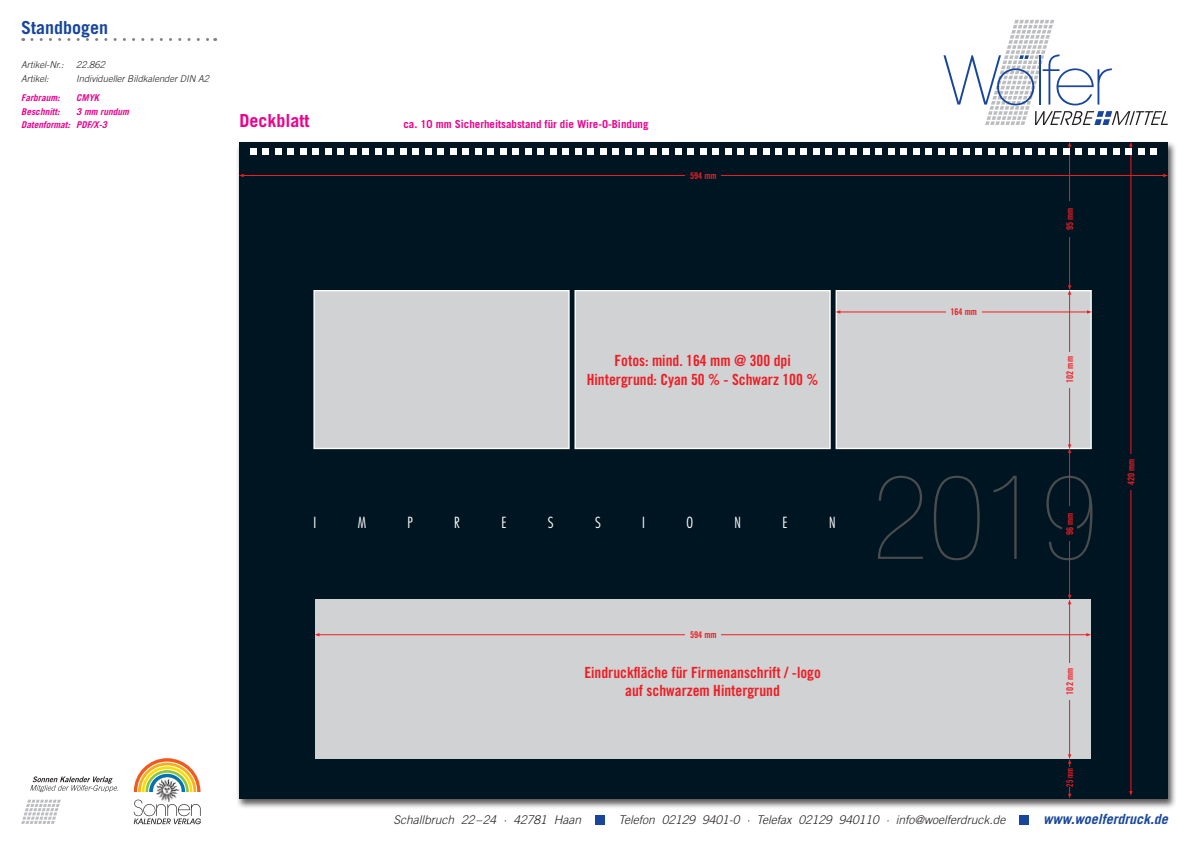
<style>
.page{position:relative;width:1191px;height:842px;background:#fff}
.page>*{position:absolute;margin:0;border:0;box-sizing:border-box;transform-origin:0 0}
.t1{font:900 condensed 117.4px "Helvetica Neue";color:#4b4c4d}
.t2{font:700 18px "Trade Gothic";color:#18469d}
.t3{font:700 18px "Trade Gothic";color:#ed028c}
.t4{font:15.4px/18.5px "Trade Gothic Bold Cond Twenty";color:#ee1d23;text-align:center}
.t5{font:300 condensed 14.9px "Futura";color:#fff}
.t6{font:italic 700 14px "Trade Gothic";color:#18469d}
.t7{font:italic 300 12px "Trade Gothic";color:#231f20}
.t8{font:700 11px "Trade Gothic";color:#ed028c}
.t9{font:italic 300 9.4px "Trade Gothic";color:#231f20}
.t10{font:italic 700 9.4px/13.5px "Trade Gothic";color:#ed028c}
.t11{font:9.2px "Trade Gothic Bold Cond Twenty";color:#ee1d23}
.t12{font:9.2px "Trade Gothic Bold Cond Twenty";color:#ee1d23;scale:.8 1}
</style>
<div class="page">
<div style="left:236px;top:141px;width:940px;height:669px;background:#231f20;opacity:.75"></div>
<div style="left:239px;top:142px;width:928px;height:656px;background:#001522"></div>
<div style="left:314px;top:291px;width:255px;height:157px;background:#d1d2d4"></div>
<div style="left:313px;top:290px;width:256px;height:159px;border:1px solid #fff"></div>
<div style="left:575px;top:291px;width:255px;height:157px;background:#d1d2d4"></div>
<div style="left:574px;top:290px;width:256px;height:159px;border:1px solid #fff"></div>
<div style="left:836px;top:291px;width:255px;height:157px;background:#d1d2d4"></div>
<div style="left:835px;top:290px;width:256px;height:159px;border:1px solid #fff"></div>
<hr style="left:1069px;top:145px;width:1px;height:142px;background:#ee1d23">
<div style="left:1062px;top:201px;width:14px;height:36px;background:#001522"></div>
<hr style="left:1069px;top:451px;width:1px;height:145px;background:#ee1d23">
<div style="left:1062px;top:507px;width:14px;height:34px;background:#001522"></div>
<hr style="left:242px;top:175px;width:922px;height:1px;background:#ee1d23">
<div style="left:685px;top:168px;width:36px;height:15px;background:#001522"></div>
<hr style="left:1130px;top:145px;width:1px;height:647px;background:#ee1d23">
<div style="left:1123px;top:454px;width:15px;height:36px;background:#001522"></div>
<hr style="left:839px;top:312px;width:249px;height:1px;background:#ee1d23">
<svg style="left:1087px;top:310px;width:4px;height:4px"></svg>
<svg style="left:835px;top:310px;width:5px;height:4px"></svg>
<div style="left:945px;top:305px;width:36px;height:14px;background:#d1d2d4"></div>
<hr style="left:1069px;top:293px;width:1px;height:153px;background:#ee1d23">
<svg style="left:1067px;top:285px;width:4px;height:10px"></svg>
<svg style="left:1067px;top:444px;width:4px;height:9px"></svg>
<div style="left:1062px;top:352px;width:14px;height:35px;background:#d1d2d4"></div>
<div style="left:315px;top:600px;width:775px;height:159px;background:#d1d2d4"></div>
<hr style="left:1069px;top:762px;width:1px;height:33px;background:#ee1d23">
<div style="left:1062px;top:768px;width:14px;height:19px;background:#001522"></div>
<hr style="left:318px;top:634px;width:769px;height:1px;background:#ee1d23">
<svg style="left:1086px;top:633px;width:5px;height:3px"></svg>
<div style="left:685px;top:628px;width:36px;height:14px;background:#d1d2d4"></div>
<hr style="left:1069px;top:603px;width:1px;height:153px;background:#ee1d23">
<svg style="left:1067px;top:595px;width:4px;height:9px"></svg>
<svg style="left:1068px;top:754px;width:3px;height:10px"></svg>
<div style="left:1062px;top:663px;width:14px;height:37px;background:#d1d2d4"></div>
<svg style="left:250px;top:148px;width:6px;height:6px"></svg>
<div style="left:262px;top:148px;width:7px;height:6px;background:#fff"></div>
<svg style="left:275px;top:148px;width:6px;height:6px"></svg>
<div style="left:287px;top:148px;width:7px;height:6px;background:#fff"></div>
<svg style="left:300px;top:148px;width:6px;height:6px"></svg>
<div style="left:312px;top:148px;width:7px;height:6px;background:#fff"></div>
<svg style="left:325px;top:148px;width:6px;height:6px"></svg>
<div style="left:337px;top:148px;width:7px;height:6px;background:#fff"></div>
<svg style="left:350px;top:148px;width:6px;height:6px"></svg>
<div style="left:362px;top:148px;width:7px;height:6px;background:#fff"></div>
<svg style="left:375px;top:148px;width:6px;height:6px"></svg>
<div style="left:387px;top:148px;width:7px;height:6px;background:#fff"></div>
<svg style="left:400px;top:148px;width:6px;height:6px"></svg>
<div style="left:412px;top:148px;width:7px;height:6px;background:#fff"></div>
<svg style="left:425px;top:148px;width:6px;height:6px"></svg>
<div style="left:437px;top:148px;width:7px;height:6px;background:#fff"></div>
<svg style="left:450px;top:148px;width:6px;height:6px"></svg>
<div style="left:462px;top:148px;width:7px;height:6px;background:#fff"></div>
<svg style="left:475px;top:148px;width:6px;height:6px"></svg>
<div style="left:487px;top:148px;width:7px;height:6px;background:#fff"></div>
<svg style="left:500px;top:148px;width:6px;height:6px"></svg>
<div style="left:512px;top:148px;width:7px;height:6px;background:#fff"></div>
<svg style="left:525px;top:148px;width:6px;height:6px"></svg>
<div style="left:537px;top:148px;width:7px;height:6px;background:#fff"></div>
<svg style="left:550px;top:148px;width:6px;height:6px"></svg>
<div style="left:562px;top:148px;width:7px;height:6px;background:#fff"></div>
<svg style="left:575px;top:148px;width:6px;height:6px"></svg>
<div style="left:587px;top:148px;width:7px;height:6px;background:#fff"></div>
<svg style="left:600px;top:148px;width:6px;height:6px"></svg>
<svg style="left:613px;top:148px;width:6px;height:6px"></svg>
<svg style="left:625px;top:148px;width:6px;height:6px"></svg>
<svg style="left:638px;top:148px;width:6px;height:6px"></svg>
<svg style="left:650px;top:148px;width:6px;height:6px"></svg>
<svg style="left:663px;top:148px;width:6px;height:6px"></svg>
<svg style="left:675px;top:148px;width:6px;height:6px"></svg>
<svg style="left:688px;top:148px;width:6px;height:6px"></svg>
<svg style="left:700px;top:148px;width:6px;height:6px"></svg>
<svg style="left:713px;top:148px;width:6px;height:6px"></svg>
<svg style="left:725px;top:148px;width:6px;height:6px"></svg>
<svg style="left:738px;top:148px;width:6px;height:6px"></svg>
<svg style="left:750px;top:148px;width:6px;height:6px"></svg>
<svg style="left:763px;top:148px;width:6px;height:6px"></svg>
<svg style="left:775px;top:148px;width:6px;height:6px"></svg>
<svg style="left:788px;top:148px;width:6px;height:6px"></svg>
<svg style="left:800px;top:148px;width:6px;height:6px"></svg>
<svg style="left:813px;top:148px;width:6px;height:6px"></svg>
<svg style="left:825px;top:148px;width:6px;height:6px"></svg>
<svg style="left:838px;top:148px;width:6px;height:6px"></svg>
<svg style="left:850px;top:148px;width:6px;height:6px"></svg>
<svg style="left:863px;top:148px;width:6px;height:6px"></svg>
<svg style="left:875px;top:148px;width:6px;height:6px"></svg>
<svg style="left:888px;top:148px;width:6px;height:6px"></svg>
<svg style="left:900px;top:148px;width:6px;height:6px"></svg>
<svg style="left:913px;top:148px;width:6px;height:6px"></svg>
<svg style="left:925px;top:148px;width:6px;height:6px"></svg>
<svg style="left:938px;top:148px;width:6px;height:6px"></svg>
<svg style="left:950px;top:148px;width:6px;height:6px"></svg>
<svg style="left:963px;top:148px;width:6px;height:6px"></svg>
<svg style="left:975px;top:148px;width:6px;height:6px"></svg>
<svg style="left:988px;top:148px;width:6px;height:6px"></svg>
<svg style="left:1000px;top:148px;width:6px;height:6px"></svg>
<svg style="left:1013px;top:148px;width:6px;height:6px"></svg>
<svg style="left:1025px;top:148px;width:6px;height:6px"></svg>
<svg style="left:1038px;top:148px;width:6px;height:6px"></svg>
<svg style="left:1050px;top:148px;width:6px;height:6px"></svg>
<svg style="left:1063px;top:142px;width:8px;height:12px"></svg>
<div style="left:1075px;top:148px;width:7px;height:6px;background:#fff"></div>
<svg style="left:1088px;top:148px;width:6px;height:6px"></svg>
<div style="left:1100px;top:148px;width:7px;height:6px;background:#fff"></div>
<svg style="left:1113px;top:148px;width:6px;height:6px"></svg>
<div style="left:1125px;top:148px;width:7px;height:6px;background:#fff"></div>
<svg style="left:1138px;top:148px;width:6px;height:6px"></svg>
<div style="left:1150px;top:148px;width:7px;height:6px;background:#fff"></div>
<svg style="left:32px;top:38px;width:184px;height:3px"></svg>
<div style="left:595px;top:815px;width:10px;height:10px;background:#18469d"></div>
<div style="left:1019px;top:815px;width:10px;height:10px;background:#18469d"></div>
<svg style="left:943px;top:20px;width:224px;height:105px"></svg>
<svg style="left:30px;top:776px;width:88px;height:16px"></svg>
<svg style="left:21px;top:800px;width:40px;height:24px"></svg>
<svg style="left:134px;top:800px;width:67px;height:24px"></svg>
<svg style="left:134px;top:758px;width:66px;height:33px"></svg>
<img style="left:156px;top:779px;width:23px;height:23px">
<p class="t2" style="left:21px;top:16px;width:89px">Standbogen</p>
<p class="t9" style="left:21px;top:59px;width:44px">Artikel-Nr.:</p>
<p class="t9" style="left:76px;top:59px;width:30px">22.862</p>
<p class="t9" style="left:21px;top:73px;width:29px">Artikel:</p>
<p class="t9" style="left:76px;top:73px;width:134px">Individueller Bildkalender DIN A2</p>
<p class="t10" style="left:21px;top:91px;width:40px">Farbraum:</p>
<p class="t10" style="left:76px;top:91px;width:24px">CMYK</p>
<p class="t10" style="left:21px;top:105px;width:40px">Beschnitt:</p>
<p class="t10" style="left:21px;top:105px;width:109px;text-indent:55px">3 mm rundum<br>Datenformat: PDF/X-3</p>
<p class="t3" style="left:240px;top:109px;width:72px">Deckblatt</p>
<p class="t8" style="left:403px;top:117px;width:247px">ca. 10 mm Sicherheitsabstand für die Wire-O-Bindung</p>
<p class="t11" style="left:690px;top:170px;width:28px">594 mm</p>
<p class="t11" style="left:1064px;top:230px;width:24px;rotate:-90deg">95 mm</p>
<p class="t11" style="left:950px;top:307px;width:28px">164 mm</p>
<p class="t4" style="left:587px;top:351px;width:233px">Fotos: mind. 164 mm @ 300 dpi<br>Hintergrund: Cyan 50 % - Schwarz 100 %</p>
<p class="t11" style="left:1064px;top:383px;width:28px;rotate:-90deg">102 mm</p>
<p class="t5" style="left:313px;top:514px;width:4px">I</p>
<p class="t5" style="left:358px;top:514px;width:10px">M</p>
<p class="t5" style="left:407px;top:514px;width:7px">P</p>
<p class="t5" style="left:454px;top:514px;width:7px">R</p>
<p class="t5" style="left:501px;top:514px;width:7px">E</p>
<p class="t5" style="left:548px;top:514px;width:7px">S</p>
<p class="t5" style="left:595px;top:514px;width:7px">S</p>
<p class="t5" style="left:642px;top:514px;width:4px">I</p>
<p class="t5" style="left:686px;top:514px;width:8px">O</p>
<p class="t5" style="left:734px;top:514px;width:8px">N</p>
<p class="t5" style="left:782px;top:514px;width:7px">E</p>
<p class="t5" style="left:829px;top:514px;width:8px">N</p>
<h1 class="t1" style="left:872px;top:453px;width:227px">2019</h1>
<p class="t11" style="left:1064px;top:535px;width:24px;rotate:-90deg">96 mm</p>
<p class="t11" style="left:1125px;top:485px;width:28px;rotate:-90deg">420 mm</p>
<p class="t11" style="left:690px;top:629px;width:28px">594 mm</p>
<p class="t4" style="left:584px;top:663px;width:238px">Eindruckfläche für Firmenanschrift / -logo auf schwarzem Hintergrund</p>
<p class="t11" style="left:1064px;top:695px;width:28px;rotate:-90deg">102 mm</p>
<p class="t12" style="left:1064px;top:786px;width:24px;rotate:-90deg">25 mm</p>
<p class="t7" style="left:393px;top:813px;width:189px">Schallbruch 22–24 · 42781 Haan</p>
<p class="t7" style="left:618px;top:813px;width:388px">Telefon 02129 9401-0 · Telefax 02129 940110 · info@woelferdruck.de</p>
<p class="t6" style="left:1043px;top:811px;width:126px">www.woelferdruck.de</p>
</div>
